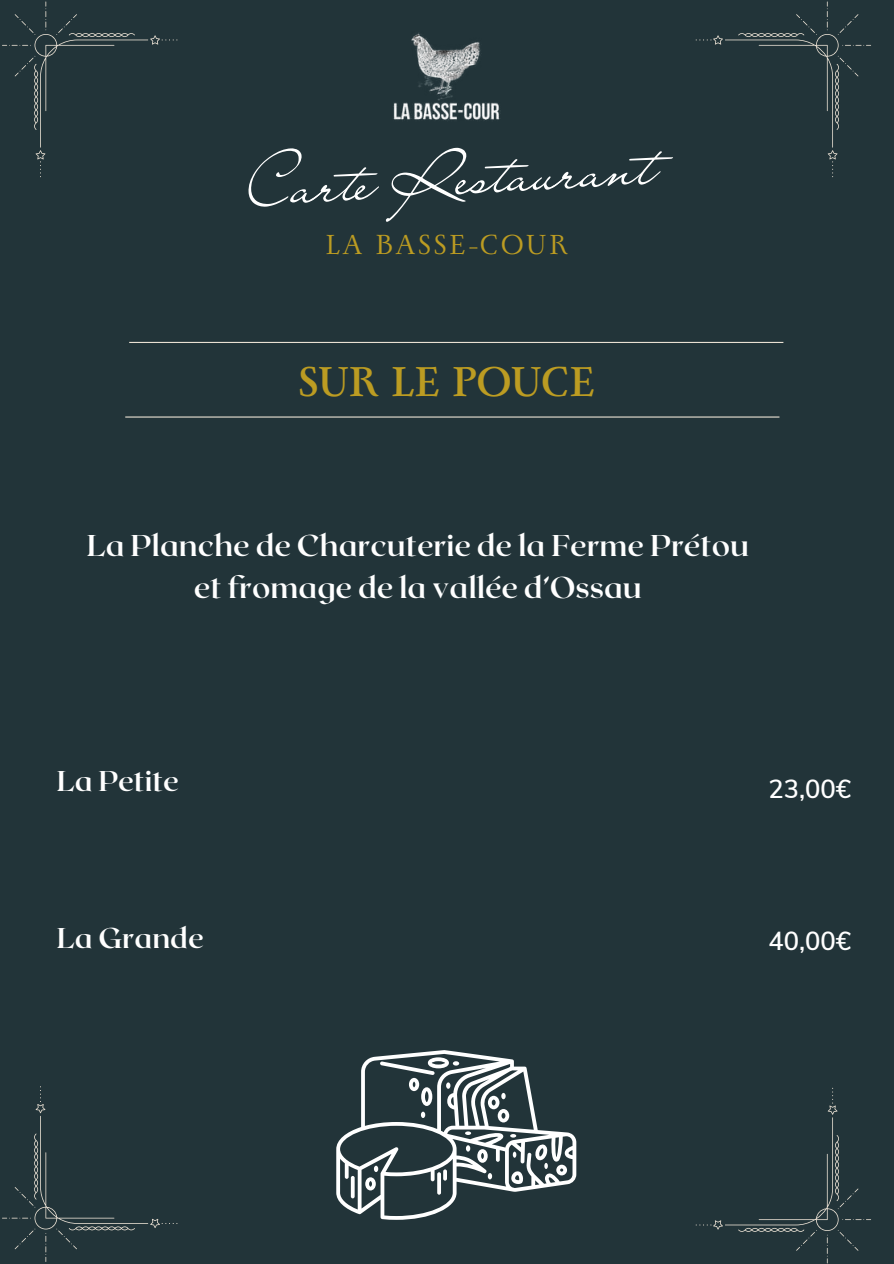
<style>
.page{position:relative;width:894px;height:1264px;background:#fff}
.page>*{position:absolute;margin:0;border:0;box-sizing:border-box;transform-origin:0 0}
.t1{font:61.8px "Liana";color:#fff}
.t2{font:700 46.35px "Monterchi Serif";color:#bc9c22}
.t3{font:30.6px "Monterchi Serif";letter-spacing:.09em;color:#bc9c22}
.t4{font:700 30px/41.7px "Roxborough CF";color:#fff;text-align:center}
.t5{font:700 28.5px "Roxborough CF";color:#fff}
.t6{font:600 25.5px "Muli";color:#fff}
</style>
<div class="page">
<div style="left:0;top:0;width:893px;height:1263px;background:#223439"></div>
<img style="left:393px;top:33px;width:107px;height:88px">
<svg style="left:2px;top:2px;width:175px;height:175px"></svg>
<svg style="left:2px;top:1086px;width:175px;height:175px"></svg>
<svg style="left:695px;top:1087px;width:175px;height:176px"></svg>
<svg style="left:695px;top:2px;width:175px;height:175px"></svg>
<hr style="left:125px;top:416px;width:654px;height:1px;background:#eae1d4">
<hr style="left:129px;top:342px;width:654px;height:1px;background:#eae1d4">
<svg style="left:336px;top:1050px;width:240px;height:169px"></svg>
<h1 class="t1" style="left:245px;top:146px;width:412px;rotate:-3deg">Carte Restaurant</h1>
<p class="t3" style="left:325px;top:230px;width:244px">LA BASSE-COUR</p>
<h2 class="t2" style="left:298px;top:359px;width:298px">SUR LE POUCE</h2>
<p class="t4" style="left:87px;top:523px;width:663px">La Planche de Charcuterie de la Ferme Prétou et fromage de la vallée d’Ossau</p>
<p class="t5" style="left:57px;top:762px;width:123px">La Petite</p>
<p class="t5" style="left:57px;top:919px;width:148px">La Grande</p>
<p class="t6" style="left:768px;top:772px;width:84px">23,00€</p>
<p class="t6" style="left:768px;top:924px;width:84px">40,00€</p>
</div>
